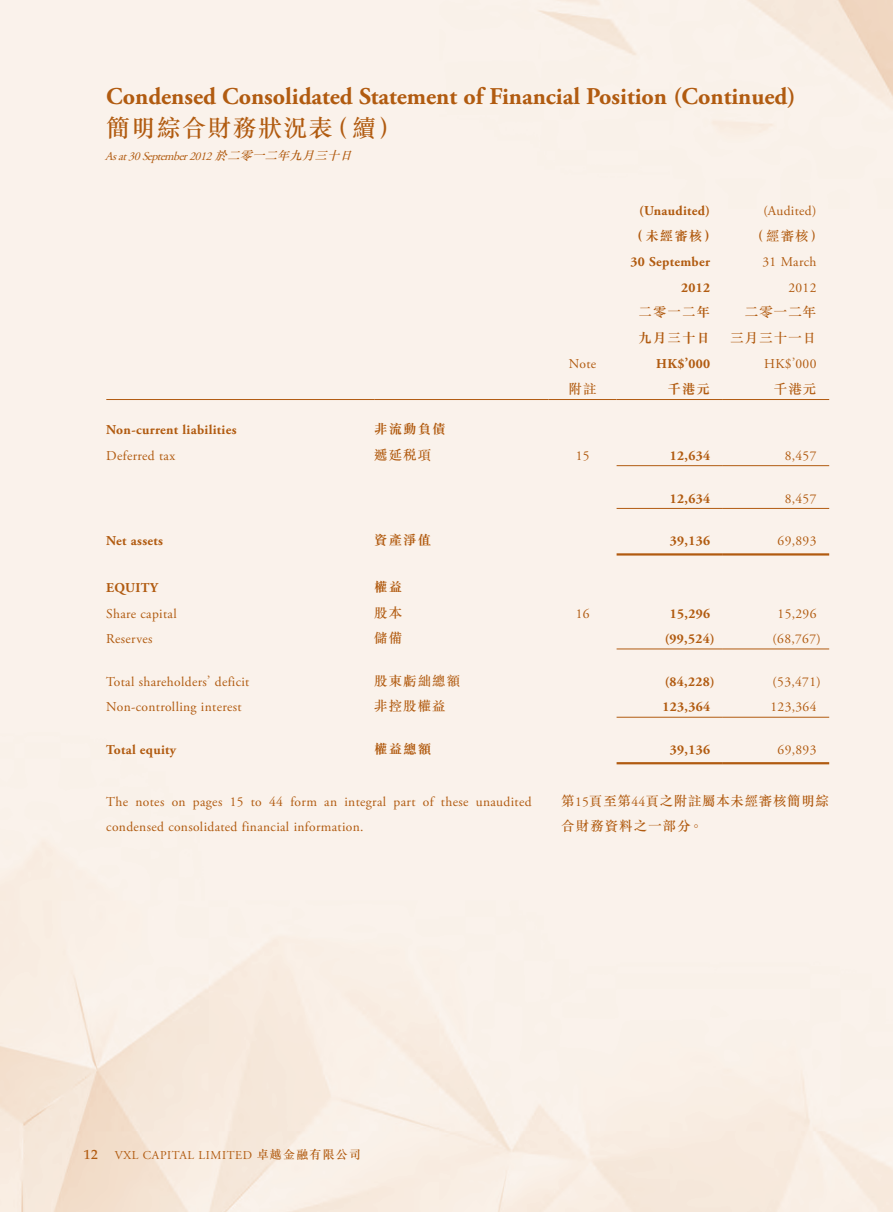
<style>
.page{position:relative;width:893px;height:1212px;background:#fff}
.page>*{position:absolute;margin:0;border:0;box-sizing:border-box;transform-origin:0 0}
.t1{font:700 24px "Adobe Garamond Pro";color:#b15b10}
.t2{font:500 24px "M Sung HK";letter-spacing:.055em;color:#b15b10}
.Body_Text{font:13.5px/25.5px "Adobe Garamond Pro";letter-spacing:.025em;color:#b15b10}
.Body_Text-2{font:700 13.5px "Adobe Garamond Pro";letter-spacing:.025em;color:#b15b10}
.Body_Text-3{font:500 13.5px "M Sung HK";letter-spacing:.075em;color:#b15b10}
.Body_Text-4{font:700 13.5px "M Sung HK";letter-spacing:.075em;color:#b15b10}
.Body_Text-5{font:500 13.5px/25.5px "M Sung HK";letter-spacing:.05em;color:#b15b10}
.t3{font:500 13.5px "Palatino LT Std";color:#b15b10}
.t4{font:italic 12px "Adobe Garamond Pro";color:#b15b10}
.t5{font:12px "Adobe Garamond Pro";letter-spacing:.05em;color:#b15b10}
.s1{font-family:"M Sung HK";font-weight:500}
.s2{font-family:"Adobe Garamond Pro";font-weight:400}
</style>
<div class="page">
<hr style="left:106px;top:399px;width:268px;height:1px;background:#b15b10">
<hr style="left:374px;top:399px;width:175px;height:1px;background:#b15b10">
<hr style="left:549px;top:399px;width:68px;height:1px;background:#b15b10">
<hr style="left:617px;top:399px;width:106px;height:1px;background:#b15b10">
<hr style="left:723px;top:399px;width:106px;height:1px;background:#b15b10">
<hr style="left:617px;top:465px;width:106px;height:1px;background:#b15b10">
<hr style="left:723px;top:465px;width:106px;height:1px;background:#b15b10">
<hr style="left:617px;top:508px;width:106px;height:1px;background:#b15b10">
<hr style="left:723px;top:508px;width:106px;height:1px;background:#b15b10">
<hr style="left:617px;top:553px;width:106px;height:2px;background:#b15b10">
<hr style="left:723px;top:553px;width:106px;height:2px;background:#b15b10">
<hr style="left:617px;top:648px;width:106px;height:1px;background:#b15b10">
<hr style="left:723px;top:648px;width:106px;height:1px;background:#b15b10">
<hr style="left:617px;top:717px;width:106px;height:1px;background:#b15b10">
<hr style="left:723px;top:717px;width:106px;height:1px;background:#b15b10">
<hr style="left:617px;top:762px;width:106px;height:2px;background:#b15b10">
<hr style="left:723px;top:762px;width:106px;height:2px;background:#b15b10">
<p class="t1" style="left:106px;top:83px;width:691px">Condensed Consolidated Statement of Financial Position (Continued)</p>
<p class="t2" style="left:106px;top:112px;width:297px">簡明綜合財務狀況表（續）</p>
<p class="t4" style="left:105px;top:149px;width:252px">Asat30September2012 <span class="s1">於二零一二年九月三十日</span></p>
<p class="Body_Text-2" style="left:639px;top:203px;width:72px">(Unaudited)</p>
<p class="Body_Text" style="left:763px;top:199px;width:55px">(Audited)</p>
<p class="Body_Text-4" style="left:630px;top:229px;width:88px">（未經審核）</p>
<p class="Body_Text-3" style="left:751px;top:226px;width:74px">（經審核）</p>
<p class="Body_Text-2" style="left:630px;top:254px;width:81px">30 September</p>
<p class="Body_Text-2" style="left:681px;top:279px;width:31px">2012</p>
<p class="Body_Text" style="left:762px;top:250px;width:55px">31 March</p>
<p class="Body_Text" style="left:788px;top:275px;width:30px">2012</p>
<p class="Body_Text-4" style="left:639px;top:305px;width:73px">二零一二年</p>
<p class="Body_Text-4" style="left:639px;top:331px;width:73px">九月三十日</p>
<p class="Body_Text-3" style="left:745px;top:303px;width:73px">二零一二年</p>
<p class="Body_Text-3" style="left:730px;top:328px;width:88px">三月三十一日</p>
<p class="Body_Text" style="left:569px;top:352px;width:29px">Note</p>
<p class="Body_Text-2" style="left:656px;top:356px;width:55px">HK$’000</p>
<p class="Body_Text" style="left:764px;top:352px;width:54px">HK$’000</p>
<p class="Body_Text-3" style="left:569px;top:379px;width:30px">附註</p>
<p class="Body_Text-4" style="left:668px;top:382px;width:44px">千港元</p>
<p class="Body_Text-3" style="left:774px;top:379px;width:44px">千港元</p>
<p class="Body_Text-2" style="left:106px;top:422px;width:132px">Non-current liabilities</p>
<p class="Body_Text-4" style="left:374px;top:423px;width:73px">非流動負債</p>
<p class="Body_Text" style="left:106px;top:443px;width:71px">Deferred tax</p>
<p class="Body_Text-3" style="left:374px;top:445px;width:59px">遞延稅項</p>
<p class="Body_Text" style="left:576px;top:443px;width:15px">15</p>
<p class="Body_Text-2" style="left:670px;top:448px;width:42px">12,634</p>
<p class="Body_Text" style="left:785px;top:443px;width:33px">8,457</p>
<p class="Body_Text-2" style="left:670px;top:490px;width:42px">12,634</p>
<p class="Body_Text" style="left:785px;top:486px;width:33px">8,457</p>
<p class="Body_Text-2" style="left:106px;top:533px;width:58px">Net assets</p>
<p class="Body_Text-4" style="left:374px;top:534px;width:58px">資產淨值</p>
<p class="Body_Text-2" style="left:670px;top:533px;width:42px">39,136</p>
<p class="Body_Text" style="left:778px;top:529px;width:40px">69,893</p>
<p class="Body_Text-2" style="left:106px;top:580px;width:54px">EQUITY</p>
<p class="Body_Text-4" style="left:374px;top:580px;width:29px">權益</p>
<p class="Body_Text" style="left:106px;top:601px;width:72px">Share capital</p>
<p class="Body_Text-3" style="left:374px;top:603px;width:30px">股本</p>
<p class="Body_Text" style="left:576px;top:601px;width:15px">16</p>
<p class="Body_Text-2" style="left:670px;top:605px;width:42px">15,296</p>
<p class="Body_Text" style="left:778px;top:601px;width:40px">15,296</p>
<p class="Body_Text" style="left:106px;top:626px;width:48px">Reserves</p>
<p class="Body_Text-3" style="left:374px;top:629px;width:30px">儲備</p>
<p class="Body_Text-2" style="left:665px;top:631px;width:52px">(99,524)</p>
<p class="Body_Text" style="left:773px;top:626px;width:50px">(68,767)</p>
<p class="Body_Text" style="left:106px;top:669px;width:145px">Total shareholders’ deficit</p>
<p class="Body_Text-3" style="left:374px;top:671px;width:88px">股東虧絀總額</p>
<p class="Body_Text-2" style="left:665px;top:674px;width:52px">(84,228)</p>
<p class="Body_Text" style="left:773px;top:669px;width:50px">(53,471)</p>
<p class="Body_Text" style="left:106px;top:695px;width:137px">Non-controlling interest</p>
<p class="Body_Text-3" style="left:374px;top:697px;width:73px">非控股權益</p>
<p class="Body_Text-2" style="left:663px;top:699px;width:49px">123,364</p>
<p class="Body_Text" style="left:771px;top:695px;width:47px">123,364</p>
<p class="Body_Text-2" style="left:106px;top:742px;width:72px">Total equity</p>
<p class="Body_Text-4" style="left:374px;top:742px;width:58px">權益總額</p>
<p class="Body_Text-2" style="left:670px;top:742px;width:42px">39,136</p>
<p class="Body_Text" style="left:778px;top:737px;width:40px">69,893</p>
<p class="Body_Text" style="left:106px;top:789px;width:427px">The notes on pages 15 to 44 form an integral part of these unaudited condensed consolidated financial information.</p>
<p class="Body_Text-5" style="left:561px;top:787px;width:269px">第<span class="s2">15</span>頁至第<span class="s2">44</span>頁之附註屬本未經審核簡明綜合財務資料之一部分。</p>
<p class="t3" style="left:84px;top:1147px;width:15px">12</p>
<p class="t5" style="left:115px;top:1148px;width:248px">VXL CAPITAL LIMITED <span class="s1">卓越金融有限公司</span></p>
</div>
